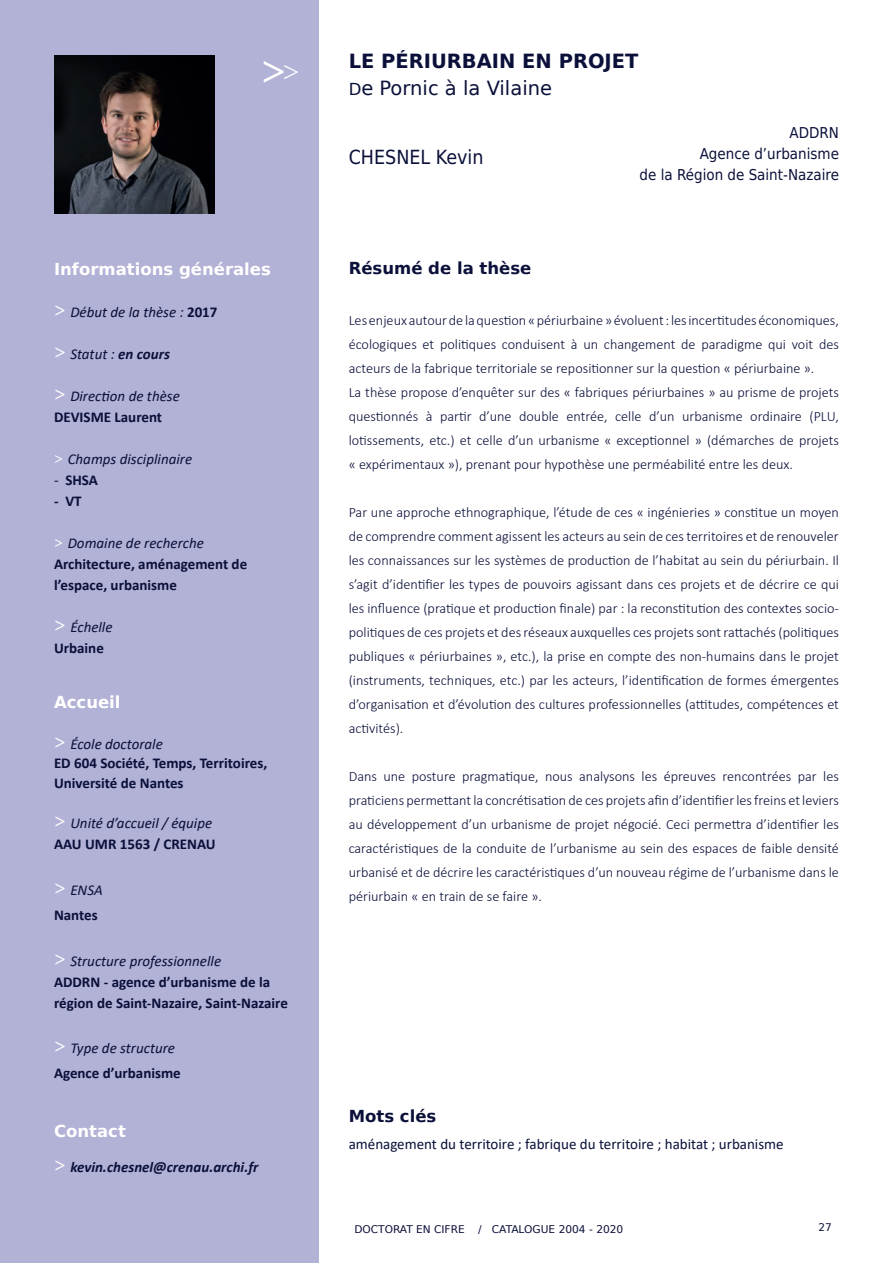
<style>
.page{position:relative;width:893px;height:1263px;background:#fff}
.page>*{position:absolute;margin:0;border:0;box-sizing:border-box;transform-origin:0 0}
.t1{font:700 42.3px "Liberation Serif";color:#fff}
.t2{font:700 19.5px/27px "DejaVu Sans";color:#0a1039}
.t3{font:19.5px "DejaVu Sans Condensed";color:#0a1039}
.t4{font:700 16.5px "DejaVu Sans";color:#fff}
.t5{font:700 16.5px "DejaVu Sans";color:#0a1039}
.t6{font:700 15px/21px "Calibri";color:#0a1039}
.t7{font:italic 15px/21px "Calibri";color:#0a1039}
.t8{font:15px "Calibri";color:#0a1039}
.t9{font:15px/21px "DejaVu Sans Condensed";color:#0a1039;text-align:right}
.t10{font:italic 700 15px "Calibri";color:#0a1039}
.t11{font:300 14.25px/24px "Calibri";color:#0a1039;text-align:justify}
.t12{font:10.65px "DejaVu Sans";color:#0a1039}
.t13{font:10.5px "DejaVu Sans";color:#0a1039}
.s1{font-weight:400;font-size:29.55px}
.s2{font-family:"Liberation Serif";font-weight:700;font-size:19.5px;color:#fff}
.s3{font-weight:700;font-style:normal}
.s4{font-weight:700}
.s5{font-family:"Liberation Serif";font-weight:700;color:#fff}
.s6{font-weight:400;font-style:italic}
.s7{font-family:"Liberation Serif";font-style:italic;color:#fff}
.s8{font-family:"Liberation Serif";font-style:italic;font-size:19.5px;color:#fff}
.s9{font-family:"Liberation Serif";font-size:19.5px;color:#fff}
.s10{font-weight:400;font-size:16.5px}
.s11{font-weight:400}
</style>
<div class="page">
<div style="left:0;top:0;width:318px;height:1263px;background:#b2b1d6"></div>
<img style="left:54px;top:55px;width:161px;height:159px">
<h1 class="t1" style="left:262px;top:43px;width:39px">&gt;<span class="s1">&gt;</span></h1>
<p class="t4" style="left:54px;top:255px;width:218px">Informations générales</p>
<p class="t7" style="left:54px;top:301px;width:165px"><span class="s2">&gt;</span> Début de la thèse : <span class="s3">2017</span></p>
<p class="t7" style="left:54px;top:343px;width:117px"><span class="s2">&gt;</span> Statut : <span class="s4">en cours</span></p>
<p class="t7" style="left:54px;top:385px;width:127px"><span class="s2">&gt;</span> Direction de thèse<br><span class="s3">DEVISME Laurent</span></p>
<p class="t7" style="left:54px;top:448px;width:140px"><span class="s5">&gt;</span> Champs disciplinaire</p>
<p class="t6" style="left:54px;top:469px;width:45px"><span class="s6">-</span> SHSA</p>
<p class="t6" style="left:54px;top:490px;width:29px">- VT</p>
<p class="t6" style="left:54px;top:532px;width:195px"><span class="s7">&gt;</span> <span class="s6">Domaine de recherche<br></span>Architecture, aménagement de l’espace, urbanisme</p>
<p class="t7" style="left:54px;top:616px;width:60px"><span class="s2">&gt;</span> Échelle<br><span class="s3">Urbaine</span></p>
<p class="t4" style="left:54px;top:689px;width:68px">Accueil</p>
<p class="t6" style="left:54px;top:734px;width:215px;line-height:19.5px"><span class="s8">&gt;</span> <span class="s6">École doctorale<br></span>ED 604 Société, Temps, Territoires,<br>Université de Nantes</p>
<p class="t7" style="left:54px;top:812px;width:163px"><span class="s2">&gt;</span> Unité d’accueil / équipe<br><span class="s3">AAU UMR 1563 / CRENAU</span></p>
<p class="t6" style="left:54px;top:877px;width:50px;line-height:24.8px"><span class="s8">&gt;</span> <span class="s6">ENSA<br></span>Nantes</p>
<p class="t6" style="left:54px;top:950px;width:235px"><span class="s8">&gt;</span> <span class="s6">Structure professionnelle<br></span>ADDRN - agence d’urbanisme de la région de Saint-Nazaire, Saint-Nazaire</p>
<p class="t6" style="left:54px;top:1036px;width:128px;line-height:24.8px"><span class="s8">&gt;</span> <span class="s6">Type de structure<br></span>Agence d’urbanisme</p>
<p class="t4" style="left:54px;top:1118px;width:73px">Contact</p>
<p class="t10" style="left:54px;top:1156px;width:206px"><span class="s9">&gt;</span> kevin.chesnel@crenau.archi.fr</p>
<h2 class="t2" style="left:349px;top:47px;width:291px">LE PÉRIURBAIN EN PROJET<br><span class="s10">D</span><span class="s11">e Pornic à la Vilaine</span></h2>
<h2 class="t3" style="left:349px;top:141px;width:136px">CHESNEL Kevin</h2>
<p class="t5" style="left:349px;top:254px;width:184px">Résumé de la thèse</p>
<p class="t9" style="left:640px;top:122px;width:201px">ADDRN<br>Agence d’urbanisme<br>de la Région de Saint-Nazaire</p>
<p class="t11" style="left:349px;top:308px;width:492px;text-align:left">Les enjeux autour de la question « périurbaine » évoluent : les incertitudes économiques, écologiques et politiques conduisent à un changement de paradigme qui voit des acteurs de la fabrique territoriale se repositionner sur la question « périurbaine ».<br>La thèse propose d’enquêter sur des « fabriques périurbaines » au prisme de projets questionnés à partir d’une double entrée, celle d’un urbanisme ordinaire (PLU, lotissements, etc.) et celle d’un urbanisme « exceptionnel » (démarches de projets « expérimentaux »), prenant pour hypothèse une perméabilité entre les deux.</p>
<p class="t11" style="left:349px;top:500px;width:492px">Par une approche ethnographique, l’étude de ces « ingénieries » constitue un moyen de comprendre comment agissent les acteurs au sein de ces territoires et de renouveler les connaissances sur les systèmes de production de l’habitat au sein du périurbain. Il s’agit d’identifier les types de pouvoirs agissant dans ces projets et de décrire ce qui les influence (pratique et production finale) par : la reconstitution des contextes socio&shy;politiques de ces projets et des réseaux auxquelles ces projets sont rattachés (politiques publiques « périurbaines », etc.), la prise en compte des non-humains dans le projet (instruments, techniques, etc.) par les acteurs, l’identification de formes émergentes d’organisation et d’évolution des cultures professionnelles (attitudes, compétences et activités).</p>
<p class="t11" style="left:349px;top:764px;width:492px">Dans une posture pragmatique, nous analysons les épreuves rencontrées par les praticiens permettant la concrétisation de ces projets afin d’identifier les freins et leviers au développement d’un urbanisme de projet négocié. Ceci permettra d’identifier les caractéristiques de la conduite de l’urbanisme au sein des espaces de faible densité urbanisé et de décrire les caractéristiques d’un nouveau régime de l’urbanisme dans le périurbain « en train de se faire ».</p>
<p class="t5" style="left:349px;top:1102px;width:89px">Mots clés</p>
<p class="t8" style="left:349px;top:1133px;width:437px">aménagement du territoire ; fabrique du territoire ; habitat ; urbanisme</p>
<p class="t12" style="left:354px;top:1220px;width:112px">DOCTORAT EN CIFRE</p>
<p class="t12" style="left:478px;top:1220px;width:147px">/ CATALOGUE 2004 - 2020</p>
<p class="t13" style="left:819px;top:1219px;width:15px">27</p>
</div>
